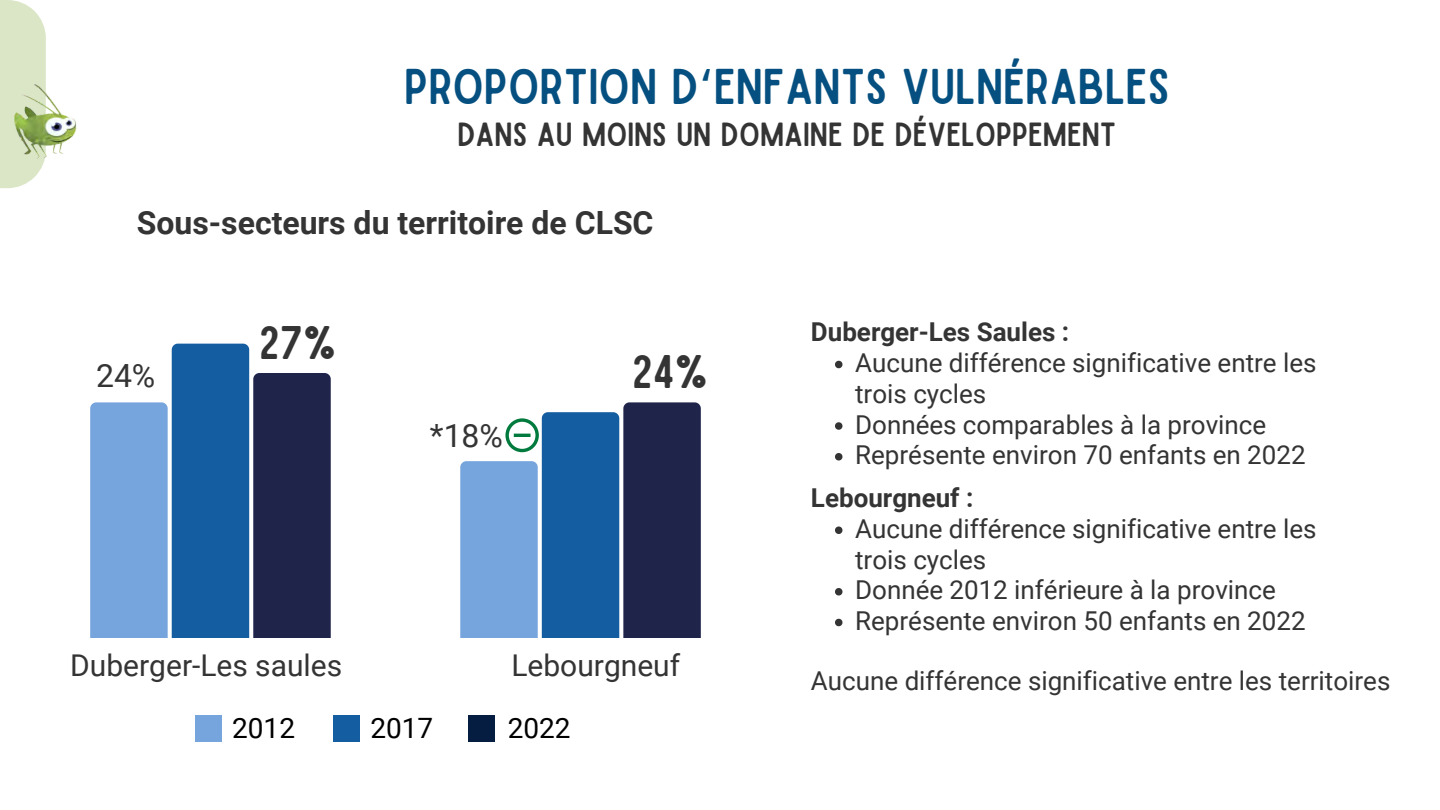
<style>
.page{position:relative;width:1440px;height:810px;background:#fff}
.page>*{position:absolute;margin:0;border:0;box-sizing:border-box;transform-origin:0 0}
.t1{font:48px "Sailors";color:#055080}
.t2{font:45px "Sailors";color:#343434}
.t3{font:32px "Sailors";color:#343434}
.t4{font:700 32px "Roboto";color:#343434}
.t5{font:32px "Roboto";color:#343434}
.t6{font:30px "Roboto";color:#343434}
.t7{font:28px "Roboto";color:#000}
.t8{font:26px/30.8px "Roboto";color:#343434}
.t9{font:700 26px "Roboto";color:#343434}
.s1{font-family:"Noto Sans Gurmukhi"}
</style>
<div class="page">
<svg style="left:90px;top:344px;width:241px;height:294px;background:#4f74a3"></svg>
<svg style="left:0;top:0;width:46px;height:188px;background:#dfe9ce"></svg>
<img style="left:0;top:82px;width:77px;height:95px">
<svg style="left:460px;top:402px;width:241px;height:236px;background:#4c709e"></svg>
<svg style="left:835px;top:361px;width:7px;height:7px"></svg>
<svg style="left:835px;top:422px;width:7px;height:8px"></svg>
<svg style="left:835px;top:453px;width:7px;height:8px"></svg>
<svg style="left:835px;top:527px;width:7px;height:7px"></svg>
<svg style="left:835px;top:588px;width:7px;height:8px"></svg>
<svg style="left:835px;top:619px;width:7px;height:7px"></svg>
<div style="left:334px;top:716px;width:26px;height:26px;background:#145da0"></div>
<div style="left:469px;top:716px;width:26px;height:26px;background:#051d40"></div>
<div style="left:196px;top:716px;width:26px;height:26px;background:#76a4dd"></div>
<p class="t1" style="left:404px;top:68px;width:767px">PROPORTION D<span class="s1">‘</span>ENFANTS VULNÉRABLES</p>
<p class="t3" style="left:458px;top:123px;width:660px">DANS AU MOINS UN DOMAINE DE DÉVELOPPEMENT</p>
<p class="t4" style="left:137px;top:204px;width:518px">Sous-secteurs du territoire de CLSC</p>
<h4 class="t5" style="left:96px;top:357px;width:61px">24%</h4>
<h1 class="t2" style="left:259px;top:326px;width:78px">27%</h1>
<h3 class="t6" style="left:70px;top:648px;width:273px">Duberger-Les saules</h3>
<h4 class="t5" style="left:430px;top:417px;width:75px">*18%</h4>
<h2 class="t2" style="left:632px;top:355px;width:77px">24%</h2>
<h4 class="t6" style="left:511px;top:648px;width:170px">Lebourgneuf</h4>
<h5 class="t7" style="left:232px;top:712px;width:64px">2012</h5>
<p class="t7" style="left:370px;top:712px;width:64px">2017</p>
<p class="t7" style="left:508px;top:712px;width:64px">2022</p>
<h4 class="t9" style="left:811px;top:317px;width:260px">Duberger-Les Saules :</h4>
<p class="t8" style="left:855px;top:348px;width:463px">Aucune différence significative entre les trois cycles</p>
<p class="t8" style="left:855px;top:409px;width:413px">Données comparables à la province</p>
<p class="t8" style="left:855px;top:440px;width:452px">Représente environ 70 enfants en 2022</p>
<h5 class="t9" style="left:811px;top:483px;width:164px">Lebourgneuf :</h5>
<p class="t8" style="left:855px;top:513px;width:463px">Aucune différence significative entre les trois cycles</p>
<p class="t8" style="left:855px;top:575px;width:422px">Donnée 2012 inférieure à la province</p>
<p class="t8" style="left:855px;top:606px;width:452px">Représente environ 50 enfants en 2022</p>
<p class="t8" style="left:811px;top:665px;width:581px">Aucune différence significative entre les territoires</p>
</div>
